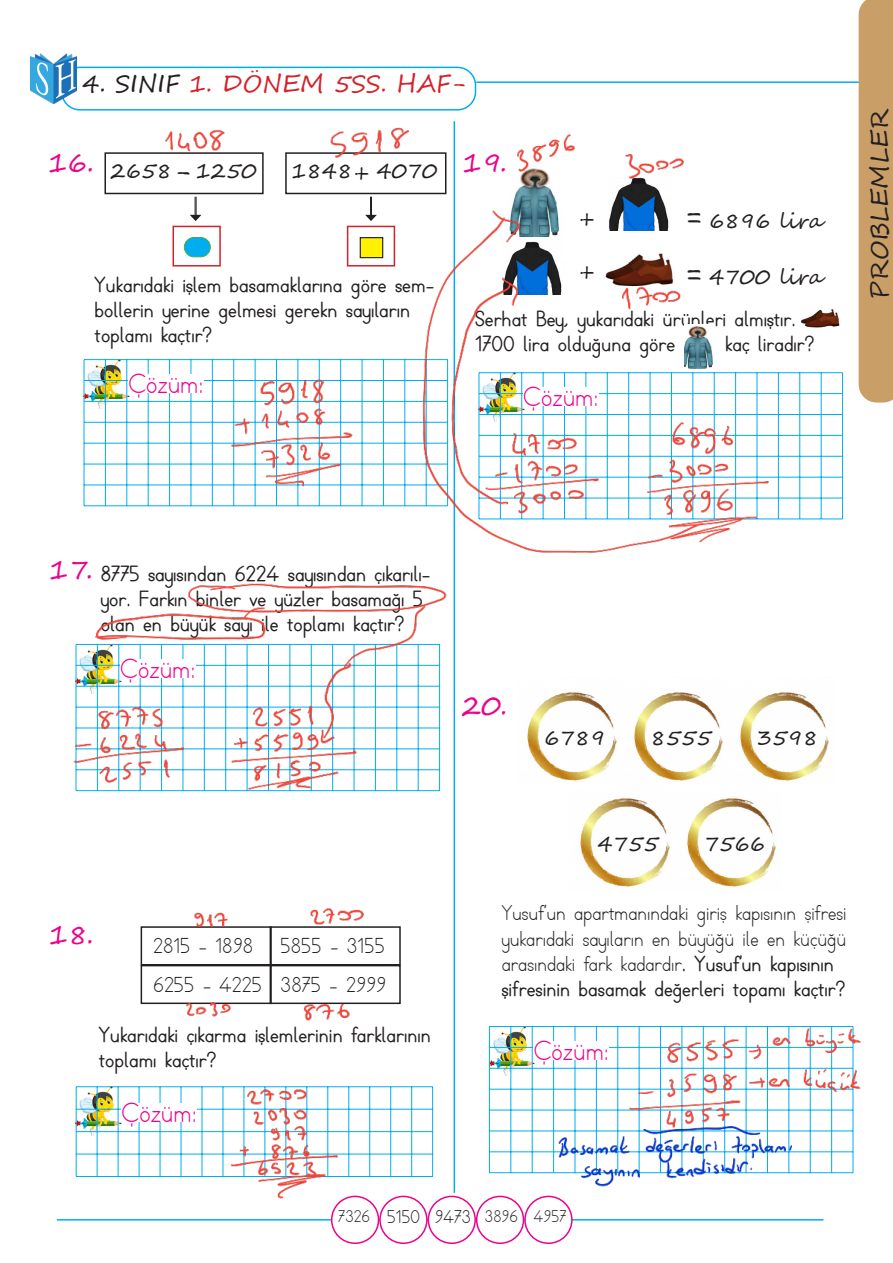
<style>
.page{position:relative;width:893px;height:1263px;background:#fff}
.page>*{position:absolute;margin:0;border:0;box-sizing:border-box;transform-origin:0 0}
.t1{font:27px "TTKB Dik Temel Abece";color:#ed028c}
.t2{font:27px "Segoe Print";color:#ed028c}
.t3{font:27px "Segoe Script";color:#231f20}
.t4{font:24px "Segoe Script";color:#d1232a}
.t5{font:24px "Segoe Script";color:#231f20}
.t6{font:700 21px/25.2px "TTKB Dik Temel Abece";color:#231f20}
.t7{font:21px/25.2px "TTKB Dik Temel Abece";color:#231f20}
.t8{font:21px "Segoe Script";color:#231f20}
.t9{font:18px "TTKB Dik Temel Abece";color:#231f20}
.t10{font:16.5px "TTKB Dik Temel Abece";color:#231f20}
.s1{color:#231f20}
.s2{font-weight:700}
</style>
<div class="page">
<img style="left:30px;top:0;width:863px;height:1244px">
<p class="t4" style="left:82px;top:64px;width:385px"><span class="s1">4. SINIF</span> 1. DÖNEM 5SS. HAF-</p>
<p class="t2" style="left:48px;top:138px;width:48px">16.</p>
<p class="t2" style="left:462px;top:138px;width:46px">19.</p>
<p class="t8" style="left:111px;top:154px;width:63px">2658</p>
<p class="t3" style="left:173px;top:149px;width:19px">-</p>
<p class="t8" style="left:196px;top:154px;width:63px">1250</p>
<p class="t8" style="left:291px;top:154px;width:63px">1848</p>
<p class="t3" style="left:354px;top:149px;width:17px">+</p>
<p class="t8" style="left:376px;top:154px;width:63px">4070</p>
<p class="t6" style="left:95px;top:272px;width:341px">Yukarıdaki işlem basamaklarına göre sem&shy;bollerin yerine gelmesi gerekn sayıların toplamı kaçtır?</p>
<p class="t1" style="left:128px;top:367px;width:77px">Çözüm:</p>
<p class="t3" style="left:579px;top:196px;width:17px">+</p>
<p class="t3" style="left:579px;top:249px;width:17px">+</p>
<p class="t3" style="left:686px;top:196px;width:18px">=</p>
<p class="t3" style="left:686px;top:252px;width:18px">=</p>
<p class="t8" style="left:709px;top:204px;width:115px">6896 lira</p>
<p class="t8" style="left:709px;top:260px;width:115px">4700 lira</p>
<p class="t6" style="left:475px;top:306px;width:322px">Serhat Bey, yukarıdaki ürünleri almıştır.</p>
<p class="t6" style="left:475px;top:332px;width:202px">1700 lira olduğuna göre</p>
<p class="t6" style="left:725px;top:332px;width:90px">kaç liradır?</p>
<p class="t1" style="left:523px;top:381px;width:77px">Çözüm:</p>
<p class="t5" style="left:860px;top:300px;width:193px;rotate:-90deg">PROBLEMLER</p>
<p class="t2" style="left:49px;top:546px;width:45px">17.</p>
<p class="t6" style="left:101px;top:561px;width:331px">8775 sayısından 6224 sayısından çıkarılı&shy;yor. Farkın binler ve yüzler basamağı 5 olan en büyük sayı ile toplamı kaçtır?</p>
<p class="t1" style="left:120px;top:652px;width:77px">Çözüm:</p>
<p class="t2" style="left:462px;top:682px;width:47px">20.</p>
<p class="t8" style="left:544px;top:720px;width:63px">6789</p>
<p class="t8" style="left:651px;top:720px;width:63px">8555</p>
<p class="t8" style="left:757px;top:720px;width:63px">3598</p>
<p class="t2" style="left:48px;top:910px;width:47px">18.</p>
<p class="t7" style="left:153px;top:934px;width:101px">2815 - 1898</p>
<p class="t7" style="left:153px;top:972px;width:111px">6255 - 4225</p>
<p class="t7" style="left:281px;top:934px;width:106px">5855 - 3155</p>
<p class="t7" style="left:281px;top:972px;width:107px">3875 - 2999</p>
<p class="t6" style="left:99px;top:1022px;width:333px">Yukarıdaki çıkarma işlemlerinin farklarının toplamı kaçtır?</p>
<p class="t1" style="left:122px;top:1096px;width:77px">Çözüm:</p>
<p class="t8" style="left:597px;top:827px;width:63px">4755</p>
<p class="t8" style="left:704px;top:827px;width:63px">7566</p>
<p class="t7" style="left:502px;top:901px;width:346px">Yusuf’un apartmanındaki giriş kapısının şifresi yukarıdaki sayıların en büyüğü ile en küçüğü arasındaki fark kadardır<span class="s2">. Yusuf’un kapısının şifresinin basamak değerleri topamı kaçtır?</span></p>
<p class="t1" style="left:534px;top:1034px;width:77px">Çözüm:</p>
<p class="t10" style="left:338px;top:1206px;width:34px">7326</p>
<p class="t9" style="left:387px;top:1206px;width:35px">5150</p>
<p class="t9" style="left:435px;top:1206px;width:38px">9473</p>
<p class="t10" style="left:485px;top:1206px;width:35px">3896</p>
<p class="t10" style="left:534px;top:1206px;width:34px">4957</p>
</div>
